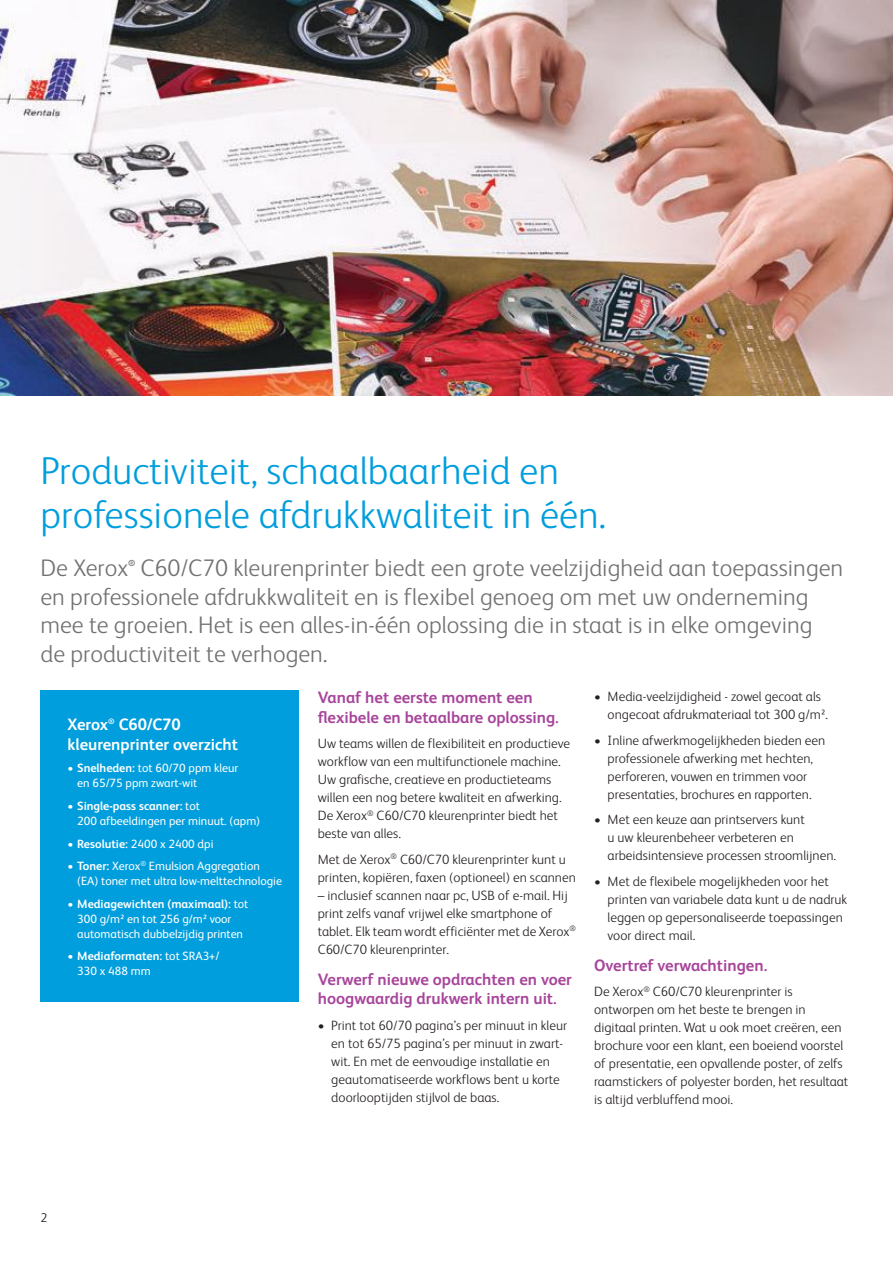
<style>
.page{position:relative;width:893px;height:1263px;background:#fff}
.page>*{position:absolute;margin:0;border:0;box-sizing:border-box;transform-origin:0 0}
.t1{font:300 39px/43.5px "Xerox Sans";color:#009edc}
.t2{font:300 24px/28.5px "Xerox Sans";color:#717072}
.t3{font:700 16.5px/19.5px "Xerox Sans";color:#a7459b}
.t4{font:700 16.5px/19.5px "Xerox Sans";color:#fff}
.t5{font:300 13.5px/18px "Xerox Sans";color:#241f1f}
.t6{font:300 12.75px "Xerox Sans";color:#241f1f}
.t7{font:12px/15px "Xerox Sans";color:#fff}
.t8{font:700 8.7px "Xerox Sans";color:#717072}
.s1{font-weight:700}
</style>
<div class="page">
<img style="left:0;top:0;width:893px;height:395px">
<div style="left:40px;top:691px;width:259px;height:311px;background:#009edc"></div>
<h1 class="t1" style="left:40px;top:447px;width:567px">Productiviteit, schaalbaarheid en professionele afdrukkwaliteit in één.</h1>
<h2 class="t2" style="left:40px;top:553px;width:89px">De Xerox</h2>
<p class="t8" style="left:128px;top:557px;width:9px">®</p>
<p class="t2" style="left:40px;top:553px;width:804px;text-indent:100px">C60/C70 kleurenprinter biedt een grote veelzijdigheid aan toepassingen en professionele afdrukkwaliteit en is flexibel genoeg om met uw onderneming mee te groeien. Het is een alles-in-één oplossing die in staat is in elke omgeving de productiviteit te verhogen.</p>
<p class="t4" style="left:68px;top:714px;width:172px">Xerox<sup>®</sup> C60/C70 kleurenprinter overzicht</p>
<p class="t7" style="left:77px;top:760px;width:163px;text-indent:-10px"><span class="s1">• Snelheden:</span> tot 60/70 ppm kleur en 65/75 ppm zwart-wit</p>
<p class="t7" style="left:77px;top:798px;width:184px;text-indent:-10px"><span class="s1">• Single-pass scanner:</span> tot<br>200 afbeeldingen per minuut. (apm)</p>
<p class="t7" style="left:68px;top:835px;width:147px"><span class="s1">• Resolutie:</span> 2400 x 2400 dpi</p>
<p class="t7" style="left:77px;top:858px;width:206px;text-indent:-10px"><span class="s1">• Toner:</span> Xerox<sup>®</sup> Emulsion Aggregation (EA) toner met ultra low-melttechnologie</p>
<p class="t7" style="left:77px;top:895px;width:173px;text-indent:-10px"><span class="s1">• Mediagewichten (maximaal):</span> tot<br>300 g/m² en tot 256 g/m² voor automatisch dubbelzijdig printen</p>
<p class="t7" style="left:77px;top:948px;width:144px;text-indent:-10px"><span class="s1">• Mediaformaten:</span> tot SRA3+/<br>330 x 488 mm</p>
<p class="t3" style="left:318px;top:687px;width:243px">Vanaf het eerste moment een flexibele en betaalbare oplossing.</p>
<p class="t5" style="left:318px;top:734px;width:254px">Uw teams willen de flexibiliteit en productieve workflow van een multifunctionele machine.<br>Uw grafische, creatieve en productieteams willen een nog betere kwaliteit en afwerking.<br>De Xerox<sup>®</sup> C60/C70 kleurenprinter biedt het beste van alles.</p>
<p class="t5" style="left:318px;top:850px;width:260px">Met de Xerox<sup>®</sup> C60/C70 kleurenprinter kunt u printen, kopiëren, faxen (optioneel) en scannen</p>
<p class="t5" style="left:318px;top:886px;width:260px">– inclusief scannen naar pc, USB of e-mail. Hij print zelfs vanaf vrijwel elke smartphone of tablet. Elk team wordt efficiënter met de Xerox<sup>® </sup>C60/C70 kleurenprinter.</p>
<p class="t3" style="left:318px;top:969px;width:256px">Verwerf nieuwe opdrachten en voer hoogwaardig drukwerk intern uit.</p>
<p class="t5" style="left:331px;top:1015px;width:237px;text-indent:-14px">• Print tot 60/70 pagina’s per minuut in kleur en tot 65/75 pagina’s per minuut in zwart&shy;wit. En met de eenvoudige installatie en geautomatiseerde workflows bent u korte doorlooptijden stijlvol de baas.</p>
<p class="t5" style="left:608px;top:687px;width:222px;text-indent:-14px">• Media-veelzijdigheid - zowel gecoat als ongecoat afdrukmateriaal tot 300 g/m².</p>
<p class="t5" style="left:594px;top:730px;width:233px;text-align:center">• Inline afwerkmogelijkheden bieden een professionele afwerking met hechten, perforeren, vouwen en trimmen voor presentaties, brochures en rapporten.</p>
<p class="t5" style="left:608px;top:810px;width:230px;text-indent:-14px">• Met een keuze aan printservers kunt<br>u uw kleurenbeheer verbeteren en arbeidsintensieve processen stroomlijnen.</p>
<p class="t5" style="left:608px;top:871px;width:241px;text-indent:-14px">• Met de flexibele mogelijkheden voor het printen van variabele data kunt u de nadruk leggen op gepersonaliseerde toepassingen voor direct mail.</p>
<p class="t3" style="left:594px;top:954px;width:175px">Overtref verwachtingen.</p>
<p class="t5" style="left:594px;top:982px;width:256px">De Xerox<sup>®</sup> C60/C70 kleurenprinter is ontworpen om het beste te brengen in digitaal printen. Wat u ook moet creëren, een brochure voor een klant, een boeiend voorstel of presentatie, een opvallende poster, of zelfs raamstickers of polyester borden, het resultaat is altijd verbluffend mooi.</p>
<p class="t6" style="left:40px;top:1210px;width:8px">2</p>
</div>
